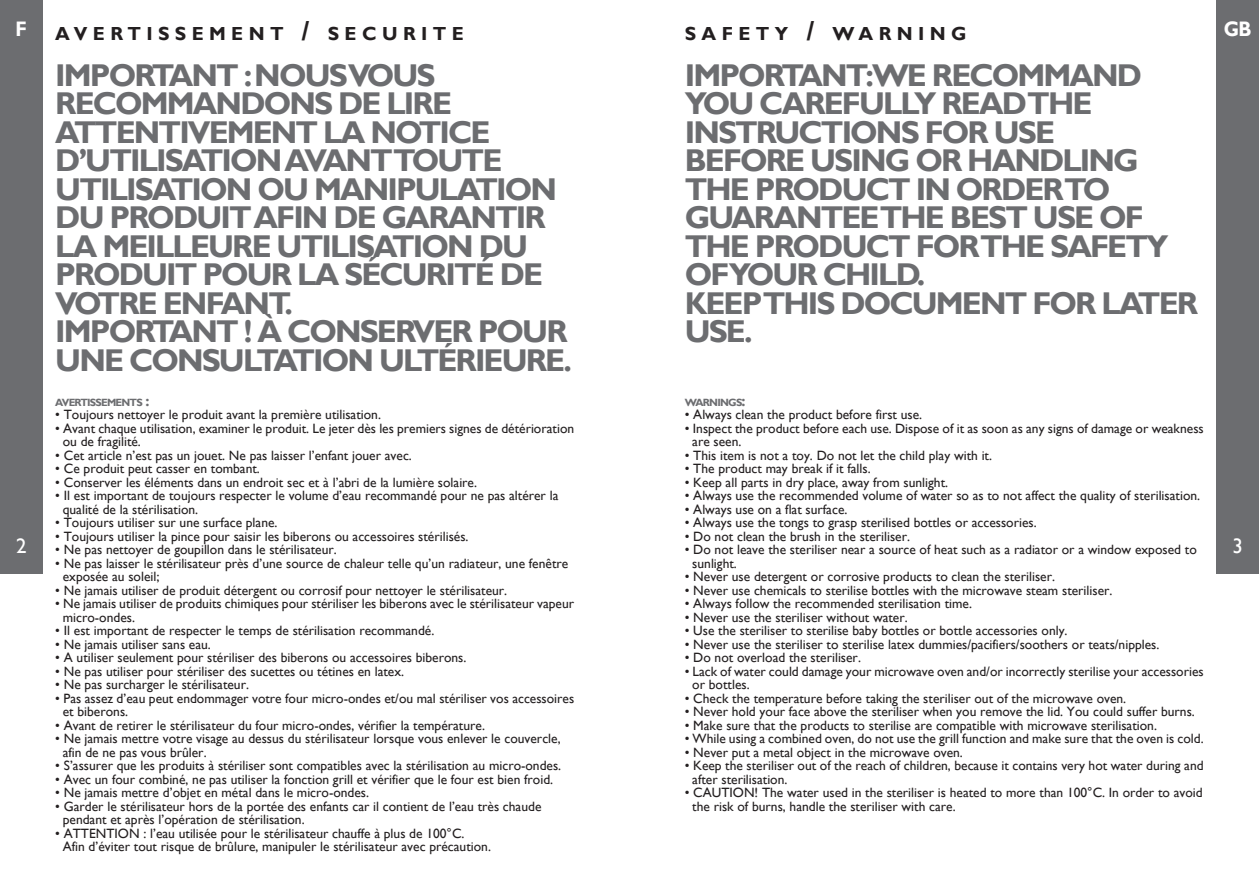
<style>
.page{position:relative;width:1259px;height:893px;background:#fff}
.page>*{position:absolute;margin:0;border:0;box-sizing:border-box;transform-origin:0 0}
.t1{font:700 31.5px/28.5px "Gill Sans";letter-spacing:-.06em;color:#6c6d70}
.t2{font:700 21px "Gill Sans";color:#fff;scale:.9 1}
.t3{font:21px "Gill Sans";color:#fff}
.t4{font:700 18.9px "Gill Sans";letter-spacing:.285em;color:#231f20}
.t5{font:13.5px/13.5px "Gill Sans";color:#231f20}
.t6{font:700 10.5px "Gill Sans";letter-spacing:-.07em;color:#6c6d70}
.s1{font-size:27px}
.s2{font-size:15px}
</style>
<div class="page">
<div style="left:0;top:0;width:43px;height:574px;background:#6c6d70"></div>
<div style="left:1216px;top:0;width:43px;height:574px;background:#6c6d70"></div>
<h2 class="t2" style="left:16px;top:16px;width:14px">F</h2>
<h3 class="t4" style="left:55px;top:22px;width:410px">AVERTISSEMENT <span class="s1">/</span> SECURITE</h3>
<h3 class="t4" style="left:685px;top:22px;width:283px">SAFETY <span class="s1">/</span> WARNING</h3>
<h2 class="t2" style="left:1224px;top:16px;width:32px">GB</h2>
<p class="t1" style="left:55px;top:62px;width:518px">IMPORTANT :NOUS VOUS<br>RECOMMANDONS DE LIRE<br>ATTENTIVEMENT LA NOTICE<br>D’UTILISATION AVANT TOUTE<br>UTILISATION OU MANIPULATION<br>DU PRODUIT AFIN DE GARANTIR<br>LA MEILLEURE UTILISATION DU<br>PRODUIT POUR LA SÉCURITÉ DE<br>VOTRE ENFANT.<br>IMPORTANT ! À CONSERVER POUR<br>UNE CONSULTATION ULTÉRIEURE.</p>
<h1 class="t1" style="left:685px;top:62px;width:515px">IMPORTANT:WE RECOMMAND<br>YOU CAREFULLY READ THE<br>INSTRUCTIONS FOR USE<br>BEFORE USING OR HANDLING<br>THE PRODUCT IN ORDER TO<br>GUARANTEE THE BEST USE OF<br>THE PRODUCT FOR THE SAFETY<br>OF YOUR CHILD.<br>KEEP THIS DOCUMENT FOR LATER<br>USE.</h1>
<p class="t6" style="left:55px;top:396px;width:96px">AVERTISSEMENTS <span class="s2">:</span></p>
<p class="t5" style="left:55px;top:408px;width:327px">• Toujours nettoyer le produit avant la première utilisation.</p>
<p class="t5" style="left:63px;top:422px;width:513px;text-indent:-8px">• Avant chaque utilisation, examiner le produit. Le jeter dès les premiers signes de détérioration ou de fragilité.</p>
<p class="t5" style="left:55px;top:449px;width:358px">• Cet article n’est pas un jouet. Ne pas laisser l’enfant jouer avec.</p>
<p class="t5" style="left:55px;top:462px;width:206px">• Ce produit peut casser en tombant.</p>
<p class="t5" style="left:55px;top:476px;width:423px">• Conserver les éléments dans un endroit sec et à l’abri de la lumière solaire.</p>
<p class="t5" style="left:63px;top:489px;width:497px;text-indent:-8px">• Il est important de toujours respecter le volume d’eau recommandé pour ne pas altérer la qualité de la stérilisation.</p>
<p class="t5" style="left:55px;top:516px;width:224px">• Toujours utiliser sur une surface plane.</p>
<p class="t5" style="left:55px;top:530px;width:415px">• Toujours utiliser la pince pour saisir les biberons ou accessoires stérilisés.</p>
<p class="t5" style="left:55px;top:543px;width:283px">• Ne pas nettoyer de goupillon dans le stérilisateur.</p>
<p class="t5" style="left:63px;top:557px;width:507px;text-indent:-8px">• Ne pas laisser le stérilisateur près d’une source de chaleur telle qu’un radiateur, une fenêtre exposée au soleil;</p>
<p class="t5" style="left:55px;top:584px;width:453px">• Ne jamais utiliser de produit détergent ou corrosif pour nettoyer le stérilisateur.</p>
<p class="t5" style="left:63px;top:597px;width:513px;text-indent:-8px">• Ne jamais utiliser de produits chimiques pour stériliser les biberons avec le stérilisateur vapeur micro-ondes.</p>
<p class="t5" style="left:55px;top:624px;width:380px">• Il est important de respecter le temps de stérilisation recommandé.</p>
<p class="t5" style="left:55px;top:638px;width:157px">• Ne jamais utiliser sans eau.</p>
<p class="t5" style="left:55px;top:651px;width:412px">• A utiliser seulement pour stériliser des biberons ou accessoires biberons.</p>
<p class="t5" style="left:55px;top:665px;width:350px">• Ne pas utiliser pour stériliser des sucettes ou tétines en latex.</p>
<p class="t5" style="left:55px;top:678px;width:195px">• Ne pas surcharger le stérilisateur.</p>
<p class="t5" style="left:63px;top:692px;width:513px;text-indent:-8px">• Pas assez d’eau peut endommager votre four micro-ondes et/ou mal stériliser vos accessoires et biberons.</p>
<p class="t5" style="left:55px;top:719px;width:431px">• Avant de retirer le stérilisateur du four micro-ondes, vérifier la température.</p>
<p class="t5" style="left:63px;top:732px;width:499px;text-indent:-8px">• Ne jamais mettre votre visage au dessus du stérilisateur lorsque vous enlever le couvercle, afin de ne pas vous brûler.</p>
<p class="t5" style="left:55px;top:759px;width:507px">• S’assurer que les produits à stériliser sont compatibles avec la stérilisation au micro-ondes.</p>
<p class="t5" style="left:55px;top:773px;width:499px">• Avec un four combiné, ne pas utiliser la fonction grill et vérifier que le four est bien froid.</p>
<p class="t5" style="left:55px;top:786px;width:315px">• Ne jamais mettre d’objet en métal dans le micro-ondes.</p>
<p class="t5" style="left:63px;top:800px;width:480px;text-indent:-8px">• Garder le stérilisateur hors de la portée des enfants car il contient de l’eau très chaude pendant et après l’opération de stérilisation.</p>
<p class="t5" style="left:63px;top:827px;width:430px;text-indent:-8px">• ATTENTION : l’eau utilisée pour le stérilisateur chauffe à plus de 100°C.<br>Afin d’éviter tout risque de brûlure, manipuler le stérilisateur avec précaution.</p>
<p class="t6" style="left:685px;top:396px;width:62px">WARNINGS<span class="s2">:</span></p>
<p class="t5" style="left:685px;top:408px;width:239px">• Always clean the product before first use.</p>
<p class="t5" style="left:692px;top:422px;width:513px;text-indent:-8px">• Inspect the product before each use. Dispose of it as soon as any signs of damage or weakness are seen.</p>
<p class="t5" style="left:685px;top:449px;width:309px">• This item is not a toy. Do not let the child play with it.</p>
<p class="t5" style="left:685px;top:462px;width:187px">• The product may break if it falls.</p>
<p class="t5" style="left:685px;top:476px;width:265px">• Keep all parts in dry place, away from sunlight.</p>
<p class="t5" style="left:685px;top:489px;width:517px">• Always use the recommended volume of water so as to not affect the quality of sterilisation.</p>
<p class="t5" style="left:685px;top:503px;width:164px">• Always use on a flat surface.</p>
<p class="t5" style="left:685px;top:516px;width:353px">• Always use the tongs to grasp sterilised bottles or accessories.</p>
<p class="t5" style="left:685px;top:530px;width:227px">• Do not clean the brush in the steriliser.</p>
<p class="t5" style="left:692px;top:543px;width:506px;text-indent:-8px">• Do not leave the steriliser near a source of heat such as a radiator or a window exposed to sunlight.</p>
<p class="t5" style="left:685px;top:570px;width:372px">• Never use detergent or corrosive products to clean the steriliser.</p>
<p class="t5" style="left:685px;top:584px;width:429px">• Never use chemicals to sterilise bottles with the microwave steam steriliser.</p>
<p class="t5" style="left:685px;top:597px;width:289px">• Always follow the recommended sterilisation time.</p>
<p class="t5" style="left:685px;top:611px;width:224px">• Never use the steriliser without water.</p>
<p class="t5" style="left:685px;top:624px;width:384px">• Use the steriliser to sterilise baby bottles or bottle accessories only.</p>
<p class="t5" style="left:685px;top:638px;width:476px">• Never use the steriliser to sterilise latex dummies/pacifiers/soothers or teats/nipples.</p>
<p class="t5" style="left:685px;top:651px;width:178px">• Do not overload the steriliser.</p>
<p class="t5" style="left:692px;top:665px;width:513px;text-indent:-8px">• Lack of water could damage your microwave oven and/or incorrectly sterilise your accessories or bottles.</p>
<p class="t5" style="left:685px;top:692px;width:443px">• Check the temperature before taking the steriliser out of the microwave oven.</p>
<p class="t5" style="left:685px;top:705px;width:511px">• Never hold your face above the steriliser when you remove the lid. You could suffer burns.</p>
<p class="t5" style="left:685px;top:719px;width:474px">• Make sure that the products to sterilise are compatible with microwave sterilisation.</p>
<p class="t5" style="left:685px;top:732px;width:520px">• While using a combined oven, do not use the grill function and make sure that the oven is cold.</p>
<p class="t5" style="left:685px;top:746px;width:280px">• Never put a metal object in the microwave oven.</p>
<p class="t5" style="left:692px;top:759px;width:513px;text-indent:-8px">• Keep the steriliser out of the reach of children, because it contains very hot water during and after sterilisation.</p>
<p class="t5" style="left:692px;top:786px;width:512px;text-indent:-8px">• CAUTION! The water used in the steriliser is heated to more than 100°C. In order to avoid the risk of burns, handle the steriliser with care.</p>
<h2 class="t3" style="left:16px;top:533px;width:12px">2</h2>
<h2 class="t3" style="left:1232px;top:533px;width:12px">3</h2>
</div>
